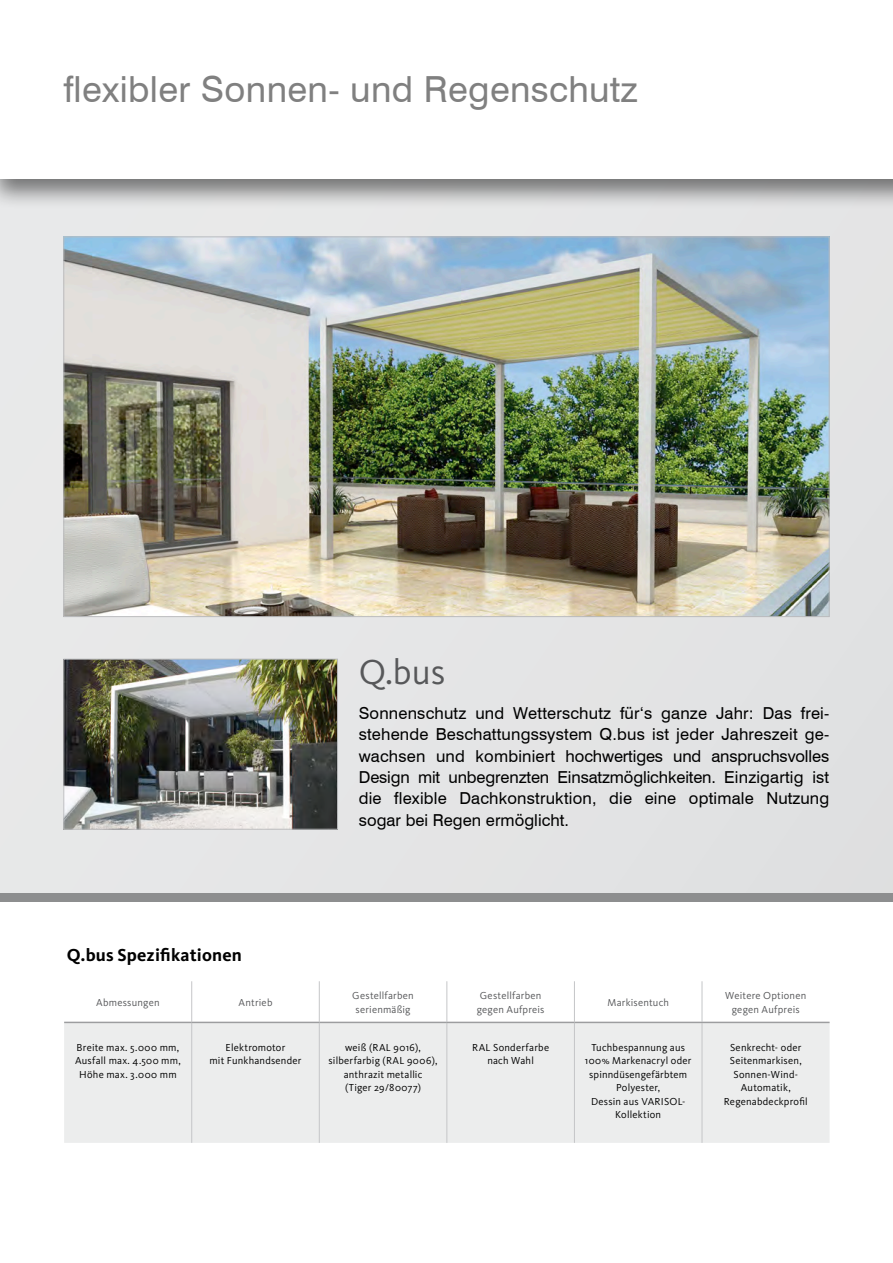
<style>
.page{position:relative;width:893px;height:1263px;background:#fff}
.page>*{position:absolute;margin:0;border:0;box-sizing:border-box;transform-origin:0 0}
.t1{font:36px "Swiss 721 BT";letter-spacing:.01em;color:#808080}
.Seiten_Slogan{font:36px "Kievit OT";color:#57585a}
.Subhead{font:700 18px "Kievit OT";letter-spacing:.01em;color:#000}
.t2{font:16.5px/21.3px "Swiss 721 BT";letter-spacing:.005em;color:#000;text-align:justify}
.t3{font:10.5px/13.5px "Kievit OT";letter-spacing:.02em;color:#000;text-align:center}
.t4{font:10.5px/13.5px "Kievit OT";letter-spacing:.02em;color:#57585a;text-align:center}
</style>
<div class="page">
<div style="left:0;top:178px;width:893px;height:722px;background:#e4e4e5"></div>
<div style="left:0;top:893px;width:893px;height:8px;background:#8d8e8f"></div>
<div style="left:0;top:0;width:893px;height:210px;background:#000;opacity:.5"></div>
<div style="left:0;top:0;width:893px;height:179px;background:#fff"></div>
<div style="left:64px;top:1023px;width:766px;height:120px;background:#eceded"></div>
<hr style="left:191px;top:981px;width:1px;height:41px;background:#c5c6c8">
<hr style="left:319px;top:981px;width:1px;height:41px;background:#c5c6c8">
<hr style="left:446px;top:981px;width:1px;height:41px;background:#c5c6c8">
<hr style="left:574px;top:981px;width:1px;height:41px;background:#c5c6c8">
<hr style="left:702px;top:981px;width:1px;height:41px;background:#c5c6c8">
<hr style="left:191px;top:1023px;width:1px;height:120px;background:#c5c6c8">
<hr style="left:319px;top:1023px;width:1px;height:120px;background:#c5c6c8">
<hr style="left:446px;top:1023px;width:1px;height:120px;background:#c5c6c8">
<hr style="left:574px;top:1023px;width:1px;height:120px;background:#c5c6c8">
<hr style="left:702px;top:1023px;width:1px;height:120px;background:#c5c6c8">
<hr style="left:64px;top:1022px;width:128px;height:1px;background:#9c9d9f">
<hr style="left:192px;top:1022px;width:127px;height:1px;background:#9c9d9f">
<hr style="left:319px;top:1022px;width:128px;height:1px;background:#9c9d9f">
<hr style="left:447px;top:1022px;width:127px;height:1px;background:#9c9d9f">
<hr style="left:574px;top:1022px;width:128px;height:1px;background:#9c9d9f">
<hr style="left:702px;top:1022px;width:128px;height:1px;background:#9c9d9f">
<img style="left:66px;top:661px;width:270px;height:166px">
<div style="left:64px;top:659px;width:274px;height:170px;border:1px solid #bbbcbe"></div>
<img style="left:65px;top:238px;width:763px;height:377px">
<p class="t1" style="left:64px;top:68px;width:576px">flexibler Sonnen- und Regenschutz</p>
<p class="Subhead" style="left:67px;top:944px;width:176px">Q.bus Spezifikationen</p>
<p class="Seiten_Slogan" style="left:359px;top:650px;width:88px">Q.bus</p>
<p class="t2" style="left:359px;top:702px;width:472px">Sonnenschutz und Wetterschutz für‘s ganze Jahr: Das frei&shy;stehende Beschattungssystem Q.bus ist jeder Jahreszeit ge&shy;wachsen und kombiniert hochwertiges und anspruchsvolles Design mit unbegrenzten Einsatzmöglichkeiten. Einzigartig ist die flexible Dachkonstruktion, die eine optimale Nutzung sogar bei Regen ermöglicht.</p>
<p class="t4" style="left:96px;top:995px;width:65px">Abmessungen</p>
<p class="t4" style="left:239px;top:995px;width:35px">Antrieb</p>
<p class="t4" style="left:352px;top:989px;width:63px">Gestellfarben serienmäßig</p>
<p class="t4" style="left:477px;top:989px;width:69px;text-align:left">Gestellfarben gegen Aufpreis</p>
<p class="t4" style="left:607px;top:995px;width:63px">Markisentuch</p>
<p class="t4" style="left:725px;top:989px;width:83px">Weitere Optionen gegen Aufpreis</p>
<p class="t3" style="left:75px;top:1040px;width:107px">Breite max. 5.000 mm,<br>Ausfall max. 4.500 mm,<br>Höhe max. 3.000 mm</p>
<p class="t3" style="left:209px;top:1040px;width:94px">Elektromotor<br>mit Funkhandsender</p>
<p class="t3" style="left:329px;top:1040px;width:110px">weiß (RAL 9016), silberfarbig (RAL 9006), anthrazit metallic<br>(Tiger 29/80077)</p>
<p class="t3" style="left:472px;top:1040px;width:79px">RAL Sonderfarbe nach Wahl</p>
<p class="t3" style="left:585px;top:1040px;width:108px">Tuchbespannung aus<br>100% Markenacryl oder spinndüsengefärbtem<br>Polyester,<br>Dessin aus VARISOL-<br>Kollektion</p>
<p class="t3" style="left:724px;top:1040px;width:85px">Senkrecht- oder<br>Seitenmarkisen,<br>Sonnen-Wind-<br>Automatik,<br>Regenabdeckprofil</p>
</div>
